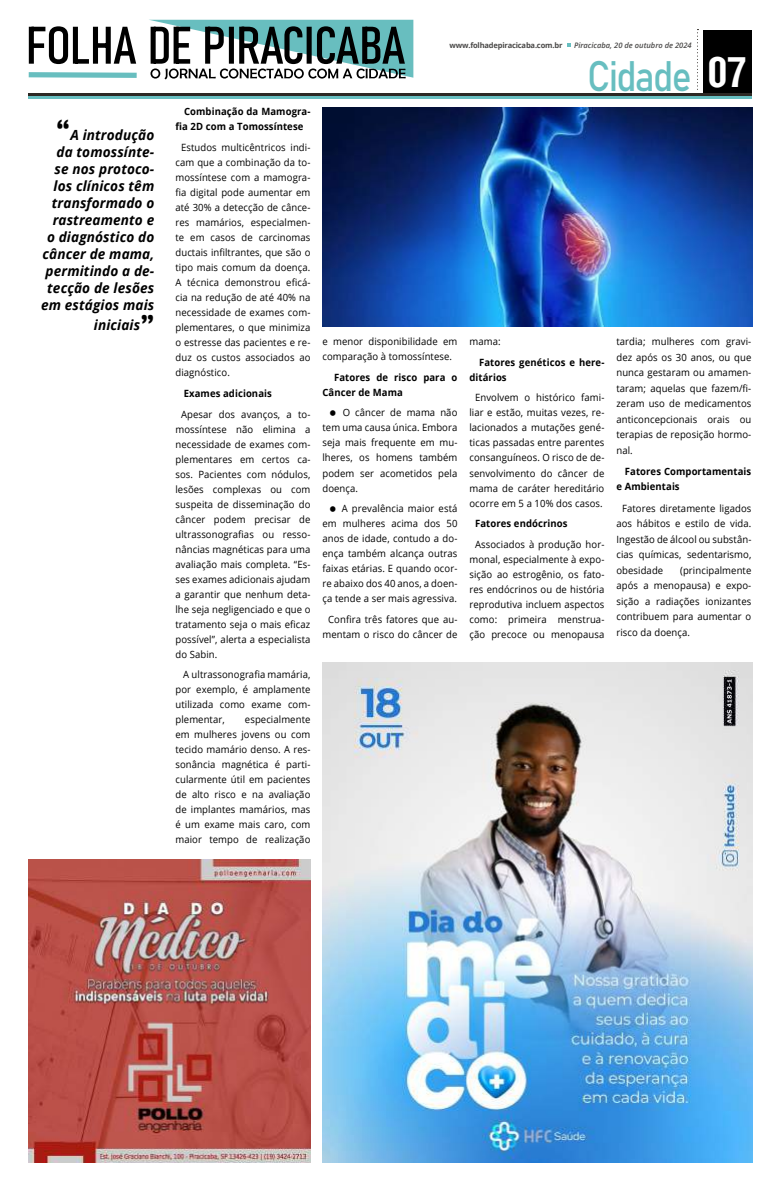
<style>
.page{position:relative;width:780px;height:1191px;background:#fff}
.page>*{position:absolute;margin:0;border:0;box-sizing:border-box;transform-origin:0 0}
.t1{font:42.1px "Bahnschrift";letter-spacing:-.045em;color:#67bec0;scale:.89 1}
.t2{font:italic 700 14px/17px "Open Sans";letter-spacing:.01em;color:#000;text-align:right}
.t3{font:10px/15px "Open Sans";letter-spacing:.01em;color:#000;text-align:justify;scale:.95 1}
.t4{font:700 10px/15px "Open Sans";letter-spacing:.01em;color:#000;scale:.95 1}
.t5{font:700 7.6px "Open Sans";letter-spacing:-.025em;color:#4a4948}
.t6{font:italic 600 7.6px "Open Sans";color:#4a4948}
.s1{font-family:"Britannic";font-style:normal;font-size:30px}
.s2{font-family:"Arena Condensed";font-weight:700;font-size:40.6px;color:#fff}
</style>
<div class="page">
<div style="left:703px;top:31px;width:48px;height:64px;background:#000"></div>
<hr style="left:28px;top:97px;width:723px;height:2px;background:#67bec0">
<hr style="left:28px;top:93px;width:723px;height:3px;background:#2c2824">
<svg style="left:697px;top:29px;width:1px;height:61px"></svg>
<svg style="left:567px;top:43px;width:3px;height:4px"></svg>
<svg style="left:28px;top:20px;width:385px;height:59px"></svg>
<img style="left:323px;top:662px;width:429px;height:500px">
<img style="left:28px;top:859px;width:283px;height:303px">
<img style="left:322px;top:108px;width:430px;height:218px">
<h2 class="t2" style="left:41px;top:126px;width:115px"><span class="s1">“</span>A introdução da tomossínte&shy;se nos protoco&shy;los clínicos têm transformado o rastreamento e<br>o diagnóstico do câncer de mama, permitindo a de&shy;tecção de lesões em estágios mais</h2>
<h2 class="t2" style="left:94px;top:316px;width:62px">iniciais<span class="s1">”</span></h2>
<p class="t4" style="left:175px;top:104px;width:143px;text-indent:9px">Combinação da Mamogra&shy;fia 2D com a Tomossíntese</p>
<p class="t3" style="left:175px;top:140px;width:143px;text-indent:6px">Estudos multicêntricos indi&shy;cam que a combinação da to&shy;mossíntese com a mamogra&shy;fia digital pode aumentar em até 30% a detecção de cânce&shy;res mamários, especialmen&shy;te em casos de carcinomas ductais infiltrantes, que são o tipo mais comum da doença.<br>A técnica demonstrou eficá&shy;cia na redução de até 40% na necessidade de exames com&shy;plementares, o que minimiza o estresse das pacientes e re&shy;duz os custos associados ao diagnóstico.</p>
<p class="t4" style="left:184px;top:385px;width:94px">Exames adicionais</p>
<p class="t3" style="left:175px;top:406px;width:144px;text-indent:6px">Apesar dos avanços, a to&shy;mossíntese não elimina a necessidade de exames com&shy;plementares em certos ca&shy;sos. Pacientes com nódulos, lesões complexas ou com suspeita de disseminação do câncer podem precisar de ultrassonografias ou resso&shy;nâncias magnéticas para uma avaliação mais completa. “Es&shy;ses exames adicionais ajudam a garantir que nenhum deta&shy;lhe seja negligenciado e que o tratamento seja o mais eficaz possível”, alerta a especialista do Sabin.</p>
<p class="t3" style="left:175px;top:667px;width:143px;text-indent:8px">A ultrassonografia mamária, por exemplo, é amplamente utilizada como exame com&shy;plementar,</p>
<p class="t3" style="left:175px;top:712px;width:143px;text-indent:69px">especialmente em mulheres jovens ou com tecido mamário denso. A res&shy;sonância magnética é parti&shy;cularmente útil em pacientes de alto risco e na avaliação de implantes mamários, mas é um exame mais caro, com maior tempo de realização</p>
<p class="t5" style="left:449px;top:40px;width:114px">www.folhadepiracicaba.com.br</p>
<p class="t6" style="left:574px;top:40px;width:119px">Piracicaba, 20 de outubro de 2024</p>
<h1 class="t1" style="left:587px;top:44px;width:181px">Cidade <span class="s2">07</span></h1>
<p class="t3" style="left:322px;top:334px;width:143px">e menor disponibilidade em comparação à tomossíntese.</p>
<p class="t4" style="left:322px;top:369px;width:143px;text-indent:12px">Fatores de risco para o<br>Câncer de Mama</p>
<p class="t3" style="left:322px;top:405px;width:143px;text-indent:20px">O câncer de mama não tem uma causa única. Embora seja mais frequente em mu&shy;lheres, os homens também podem ser acometidos pela doença.</p>
<p class="t3" style="left:322px;top:501px;width:144px;text-indent:19px">A prevalência maior está em mulheres acima dos 50 anos de idade, contudo a do&shy;ença também alcança outras faixas etárias. E quando ocor&shy;re abaixo dos 40 anos, a doen&shy;ça tende a ser mais agressiva.</p>
<p class="t3" style="left:322px;top:611px;width:143px;text-align:center">Confira três fatores que au&shy;mentam o risco do câncer de</p>
<p class="t3" style="left:469px;top:334px;width:34px">mama:</p>
<p class="t4" style="left:469px;top:354px;width:143px;text-indent:10px">Fatores genéticos e here&shy;ditários</p>
<p class="t3" style="left:469px;top:390px;width:143px;text-align:center">Envolvem o histórico fami&shy;liar e estão, muitas vezes, re&shy;lacionados a mutações gené&shy;ticas passadas entre parentes consanguíneos. O risco de de&shy;senvolvimento do câncer de mama de caráter hereditário ocorre em 5 a 10% dos casos.</p>
<p class="t4" style="left:475px;top:516px;width:99px">Fatores endócrinos</p>
<p class="t3" style="left:469px;top:536px;width:144px;text-align:center">Associados à produção hor&shy;monal, especialmente à expo&shy;sição ao estrogênio, os fato&shy;res endócrinos ou de história reprodutiva incluem aspectos como: primeira menstrua&shy;ção precoce ou menopausa</p>
<p class="t3" style="left:616px;top:333px;width:144px;line-height:15.5px">tardia; mulheres com gravi&shy;dez após os 30 anos, ou que nunca gestaram ou amamen&shy;taram; aquelas que fazem/fi&shy;zeram uso de medicamentos anticoncepcionais orais ou terapias de reposição hormo&shy;nal.</p>
<p class="t4" style="left:616px;top:463px;width:143px;line-height:15.5px;text-indent:8px">Fatores Comportamentais e Ambientais</p>
<p class="t3" style="left:616px;top:500px;width:143px;line-height:15.5px;text-indent:6px">Fatores diretamente ligados aos hábitos e estilo de vida.<br>Ingestão de álcool ou substân&shy;cias químicas, sedentarismo, obesidade</p>
<p class="t3" style="left:616px;top:562px;width:143px;line-height:15.5px;text-indent:64px">(principalmente após a menopausa) e expo&shy;sição a radiações ionizantes contribuem para aumentar o risco da doença.</p>
</div>
